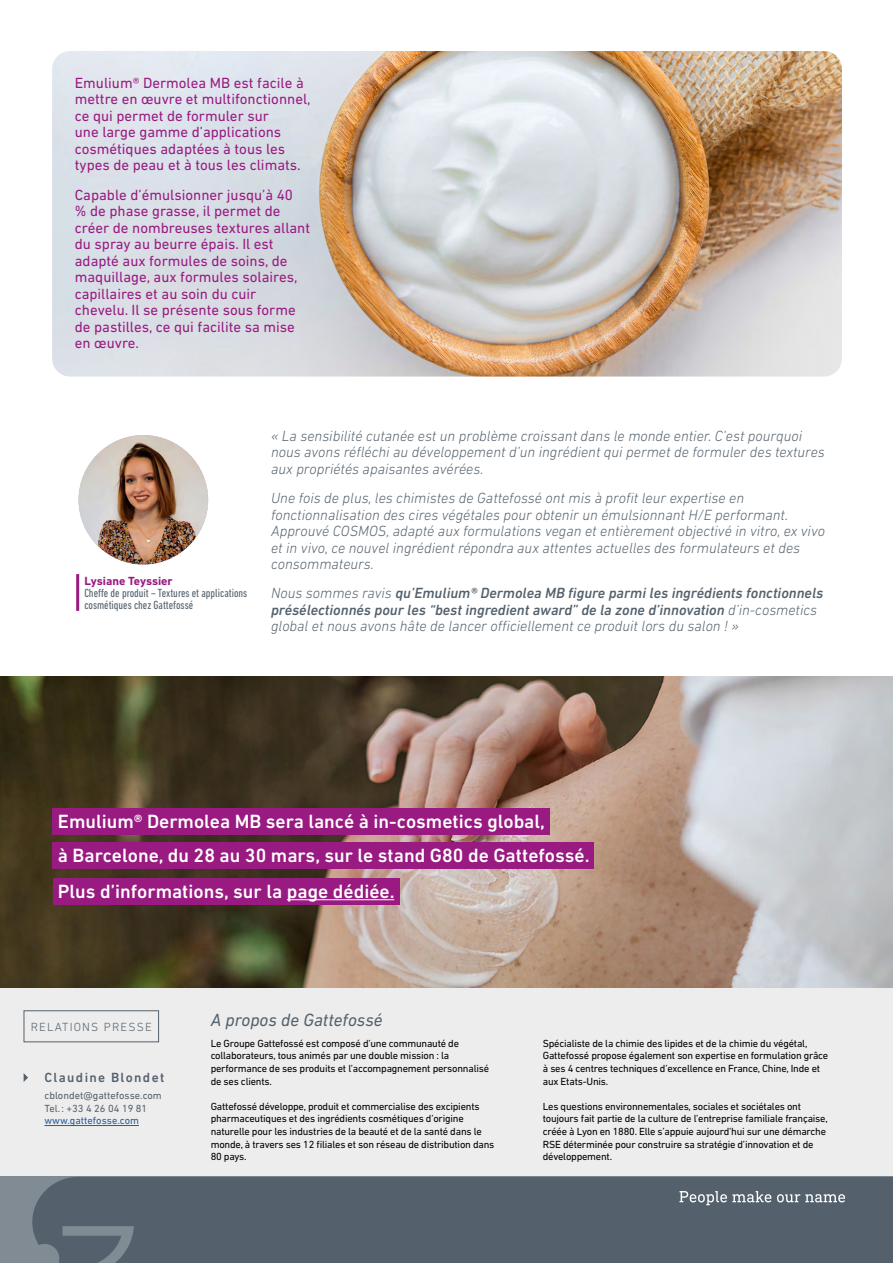
<style>
.page{position:relative;width:893px;height:1263px;background:#fff}
.page>*{position:absolute;margin:0;border:0;box-sizing:border-box;transform-origin:0 0}
.t1{font:500 19.5px "DIN Next LT Pro";color:#fff}
.t2{font:italic 18px "DIN Next LT Pro";color:#54616c}
.t3{font:italic 300 15px/16.5px "DIN Next LT Pro";color:#54616c}
.t4{font:15px/16.5px "DIN Next LT Pro";color:#991a81}
.t5{font:italic 500 15px/16.5px "DIN Next LT Pro";color:#54616c}
.t6{font:500 13.5px "DIN Next LT Pro";letter-spacing:.1em;color:#54616c}
.t7{font:condensed 12px/12px "DIN Next LT Pro";color:#54616c}
.t8{font:700 12px "DIN Next LT Pro";color:#991a81}
.t9{font:300 12px "DIN Next LT Pro";letter-spacing:.1em;color:#54616c}
.t10{font:10.5px/12.6px "DIN Next LT Pro";letter-spacing:-.02em;color:#000}
.t11{font:10.5px/12.6px "DIN Next LT Pro";color:#54616c}
.t12{font:10.5px "DIN Next LT Pro";color:#275b9b}
.s1{font-weight:300}
</style>
<div class="page">
<img style="left:52px;top:51px;width:790px;height:326px">
<img style="left:0;top:676px;width:893px;height:313px">
<div style="left:53px;top:808px;width:497px;height:27px;background:#991a81"></div>
<div style="left:53px;top:842px;width:541px;height:27px;background:#991a81"></div>
<img style="left:79px;top:435px;width:129px;height:130px;border-radius:64px">
<div style="left:74px;top:431px;width:139px;height:138px;border:4px solid #fff;border-radius:50%"></div>
<hr style="left:76px;top:574px;width:3px;height:37px;background:#991a81">
<div style="left:53px;top:878px;width:346px;height:27px;background:#991a81"></div>
<div style="left:0;top:989px;width:893px;height:187px;background:#ededed"></div>
<svg style="left:24px;top:1073px;width:4px;height:9px"></svg>
<hr style="left:44px;top:1125px;width:95px;height:1px;background:#275b9b">
<div style="left:24px;top:1010px;width:135px;height:32px;border:1px solid #54616c"></div>
<div style="left:0;top:1177px;width:893px;height:86px;background:#54616c"></div>
<svg style="left:679px;top:1191px;width:166px;height:14px;background:#7c858e"></svg>
<hr style="left:287px;top:899px;width:107px;height:1px;background:#fff">
<h3 class="t4" style="left:75px;top:74px;width:237px">Emulium® Dermolea MB est facile à mettre en œuvre et multifonctionnel, ce qui permet de formuler sur<br>une large gamme d’applications cosmétiques adaptées à tous les types de peau et à tous les climats.</h3>
<p class="t4" style="left:75px;top:186px;width:237px">Capable d’émulsionner jusqu’à 40<br>% de phase grasse, il permet de créer de nombreuses textures allant du spray au beurre épais. Il est adapté aux formules de soins, de maquillage, aux formules solaires, capillaires et au soin du cuir chevelu. Il se présente sous forme de pastilles, ce qui facilite sa mise en œuvre.</p>
<p class="t8" style="left:84px;top:574px;width:90px">Lysiane Teyssier</p>
<p class="t7" style="left:84px;top:587px;width:164px">Cheffe de produit – Textures et applications cosmétiques chez Gattefossé</p>
<h3 class="t3" style="left:271px;top:427px;width:555px">« La sensibilité cutanée est un problème croissant dans le monde entier. C’est pourquoi nous avons réfléchi au développement d’un ingrédient qui permet de formuler des textures aux propriétés apaisantes avérées.</h3>
<p class="t3" style="left:271px;top:489px;width:555px">Une fois de plus, les chimistes de Gattefossé ont mis à profit leur expertise en fonctionnalisation des cires végétales pour obtenir un émulsionnant H/E performant.<br>Approuvé COSMOS, adapté aux formulations vegan et entièrement objectivé in vitro, ex vivo et in vivo, ce nouvel ingrédient répondra aux attentes actuelles des formulateurs et des consommateurs.</p>
<p class="t5" style="left:271px;top:585px;width:554px"><span class="s1">Nous sommes ravis</span> qu’Emulium® Dermolea MB figure parmi les ingrédients fonctionnels présélectionnés pour les “best ingredient award” de la zone d’innovation <span class="s1">d’in-cosmetics global et nous avons hâte de lancer officiellement ce produit lors du salon ! »</span></p>
<h1 class="t1" style="left:58px;top:810px;width:489px">Emulium® Dermolea MB sera lancé à in-cosmetics global,</h1>
<h1 class="t1" style="left:58px;top:844px;width:533px">à Barcelone, du 28 au 30 mars, sur le stand G80 de Gattefossé.</h1>
<h1 class="t1" style="left:58px;top:880px;width:338px">Plus d’informations, sur la page dédiée.</h1>
<p class="t9" style="left:31px;top:1020px;width:123px">RELATIONS PRESSE</p>
<p class="t6" style="left:44px;top:1070px;width:121px">Claudine Blondet</p>
<p class="t11" style="left:44px;top:1089px;width:119px">cblondet@gattefosse.com<br>Tel.: +33 4 26 04 19 81</p>
<p class="t12" style="left:44px;top:1115px;width:96px">www.gattefosse.com</p>
<h2 class="t2" style="left:211px;top:1009px;width:173px">A propos de Gattefossé</h2>
<p class="t10" style="left:211px;top:1037px;width:280px">Le Groupe Gattefossé est composé d’une communauté de collaborateurs, tous animés par une double mission : la performance de ses produits et l’accompagnement personnalisé de ses clients.</p>
<p class="t10" style="left:211px;top:1100px;width:285px">Gattefossé développe, produit et commercialise des excipients pharmaceutiques et des ingrédients cosmétiques d’origine naturelle pour les industries de la beauté et de la santé dans le monde, à travers ses 12 filiales et son réseau de distribution dans 80 pays.</p>
<p class="t10" style="left:543px;top:1037px;width:287px">Spécialiste de la chimie des lipides et de la chimie du végétal, Gattefossé propose également son expertise en formulation grâce à ses 4 centres techniques d’excellence en France, Chine, Inde et aux Etats-Unis.</p>
<p class="t10" style="left:543px;top:1100px;width:287px">Les questions environnementales, sociales et sociétales ont toujours fait partie de la culture de l’entreprise familiale française, créée à Lyon en 1880. Elle s’appuie aujourd’hui sur une démarche RSE déterminée pour construire sa stratégie d’innovation et de développement.</p>
</div>
